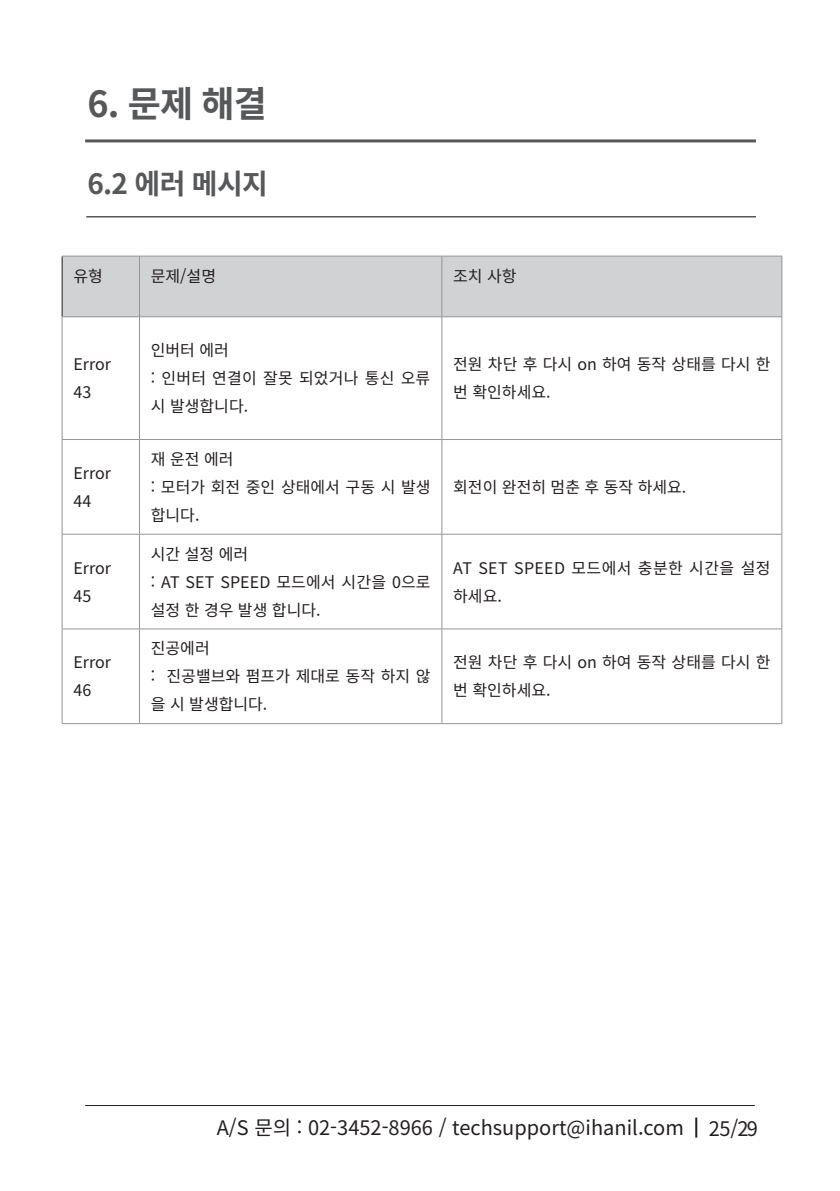
<style>
.page{position:relative;width:840px;height:1191px;background:#fff}
.page>*{position:absolute;margin:0;border:0;box-sizing:border-box;transform-origin:0 0}
.t1{font:700 36px "Noto Sans CJ Kkr";color:#57585a}
.t2{font:700 28px "Noto Sans CJ Kkr";color:#57585a}
.t3{font:20px "Noto Sans CJ Kkr";color:#231f20}
.t4{font:16px/28px "Noto Sans CJ Kkr";color:#231f20}
.t5{font:16px/28px "Noto Sans CJ Kkr";letter-spacing:.025em;color:#231f20}
</style>
<div class="page">
<hr style="left:85px;top:139px;width:670px;height:3px;background:#57585a">
<hr style="left:85px;top:1105px;width:669px;height:1px;background:#231f20">
<hr style="left:694px;top:1117px;width:2px;height:20px;background:#231f20">
<hr style="left:86px;top:216px;width:669px;height:1px;background:#57585a">
<div style="left:62px;top:256px;width:77px;height:61px;background:#d1d2d4"></div>
<div style="left:140px;top:257px;width:641px;height:59px;background:#d1d2d4"></div>
<hr style="left:139px;top:256px;width:302px;height:1px;background:#939598">
<hr style="left:441px;top:256px;width:340px;height:1px;background:#939598">
<hr style="left:441px;top:256px;width:1px;height:60px;background:#939598">
<hr style="left:781px;top:256px;width:1px;height:60px;background:#939598">
<hr style="left:62px;top:317px;width:1px;height:122px;background:#939598">
<hr style="left:139px;top:316px;width:302px;height:1px;background:#939598">
<hr style="left:139px;top:317px;width:1px;height:122px;background:#939598">
<hr style="left:441px;top:316px;width:340px;height:1px;background:#939598">
<hr style="left:441px;top:317px;width:1px;height:122px;background:#939598">
<hr style="left:781px;top:317px;width:1px;height:122px;background:#939598">
<hr style="left:62px;top:439px;width:77px;height:1px;background:#939598">
<hr style="left:62px;top:440px;width:1px;height:94px;background:#939598">
<hr style="left:139px;top:439px;width:302px;height:1px;background:#939598">
<hr style="left:139px;top:440px;width:1px;height:94px;background:#939598">
<hr style="left:441px;top:439px;width:340px;height:1px;background:#939598">
<hr style="left:441px;top:440px;width:1px;height:94px;background:#939598">
<hr style="left:781px;top:440px;width:1px;height:94px;background:#939598">
<hr style="left:62px;top:534px;width:77px;height:1px;background:#939598">
<hr style="left:62px;top:534px;width:1px;height:94px;background:#939598">
<hr style="left:139px;top:534px;width:302px;height:1px;background:#939598">
<hr style="left:139px;top:534px;width:1px;height:94px;background:#939598">
<hr style="left:441px;top:534px;width:340px;height:1px;background:#939598">
<hr style="left:441px;top:534px;width:1px;height:94px;background:#939598">
<hr style="left:781px;top:534px;width:1px;height:94px;background:#939598">
<hr style="left:62px;top:628px;width:77px;height:1px;background:#939598">
<hr style="left:62px;top:629px;width:1px;height:94px;background:#939598">
<hr style="left:139px;top:628px;width:302px;height:1px;background:#939598">
<hr style="left:139px;top:629px;width:1px;height:94px;background:#939598">
<hr style="left:441px;top:628px;width:340px;height:1px;background:#939598">
<hr style="left:441px;top:629px;width:1px;height:94px;background:#939598">
<hr style="left:781px;top:629px;width:1px;height:94px;background:#939598">
<hr style="left:62px;top:723px;width:77px;height:1px;background:#939598">
<hr style="left:139px;top:723px;width:302px;height:1px;background:#939598">
<hr style="left:441px;top:723px;width:340px;height:1px;background:#939598">
<hr style="left:62px;top:256px;width:1px;height:60px;background:#231f20">
<hr style="left:62px;top:256px;width:77px;height:1px;background:#939598">
<hr style="left:139px;top:256px;width:1px;height:60px;background:#939598">
<hr style="left:62px;top:316px;width:77px;height:1px;background:#939598">
<p class="t1" style="left:87px;top:83px;width:181px">6. 문제 해결</p>
<p class="t2" style="left:87px;top:168px;width:182px">6.2 에러 메시지</p>
<p class="t4" style="left:73px;top:262px;width:31px">유형</p>
<p class="t4" style="left:151px;top:262px;width:67px">문제/설명</p>
<p class="t4" style="left:453px;top:262px;width:65px">조치 사항</p>
<p class="t4" style="left:73px;top:351px;width:39px">Error</p>
<p class="t4" style="left:73px;top:379px;width:19px">43</p>
<p class="t4" style="left:151px;top:337px;width:80px">인버터 에러</p>
<p class="t4" style="left:151px;top:365px;width:281px">: 인버터 연결이 잘못 되었거나 통신 오류 시 발생합니다.</p>
<p class="t4" style="left:453px;top:351px;width:318px">전원 차단 후 다시 on 하여 동작 상태를 다시 한 번 확인하세요.</p>
<p class="t4" style="left:73px;top:459px;width:39px">Error</p>
<p class="t4" style="left:73px;top:487px;width:19px">44</p>
<p class="t4" style="left:151px;top:445px;width:84px">재 운전 에러</p>
<p class="t4" style="left:151px;top:473px;width:281px">: 모터가 회전 중인 상태에서 구동 시 발생 합니다.</p>
<p class="t4" style="left:453px;top:473px;width:234px">회전이 완전히 멈춘 후 동작 하세요.</p>
<p class="t4" style="left:73px;top:554px;width:39px">Error</p>
<p class="t4" style="left:73px;top:582px;width:19px">45</p>
<p class="t4" style="left:151px;top:540px;width:99px">시간 설정 에러</p>
<p class="t4" style="left:151px;top:568px;width:281px">: AT SET SPEED 모드에서 시간을 0으로 설정 한 경우 발생 합니다.</p>
<p class="t5" style="left:453px;top:554px;width:318px">AT SET SPEED 모드에서 충분한 시간을 설정 하세요.</p>
<p class="t4" style="left:73px;top:649px;width:39px">Error</p>
<p class="t4" style="left:73px;top:677px;width:19px">46</p>
<p class="t4" style="left:151px;top:635px;width:60px">진공에러</p>
<p class="t4" style="left:151px;top:663px;width:281px">: 진공밸브와 펌프가 제대로 동작 하지 않 을 시 발생합니다.</p>
<p class="t4" style="left:453px;top:649px;width:318px">전원 차단 후 다시 on 하여 동작 상태를 다시 한 번 확인하세요.</p>
<p class="t3" style="left:217px;top:1116px;width:542px">A/S 문의 : 02-3452-8966 / techsupport@ihanil.com 25/29</p>
</div>
